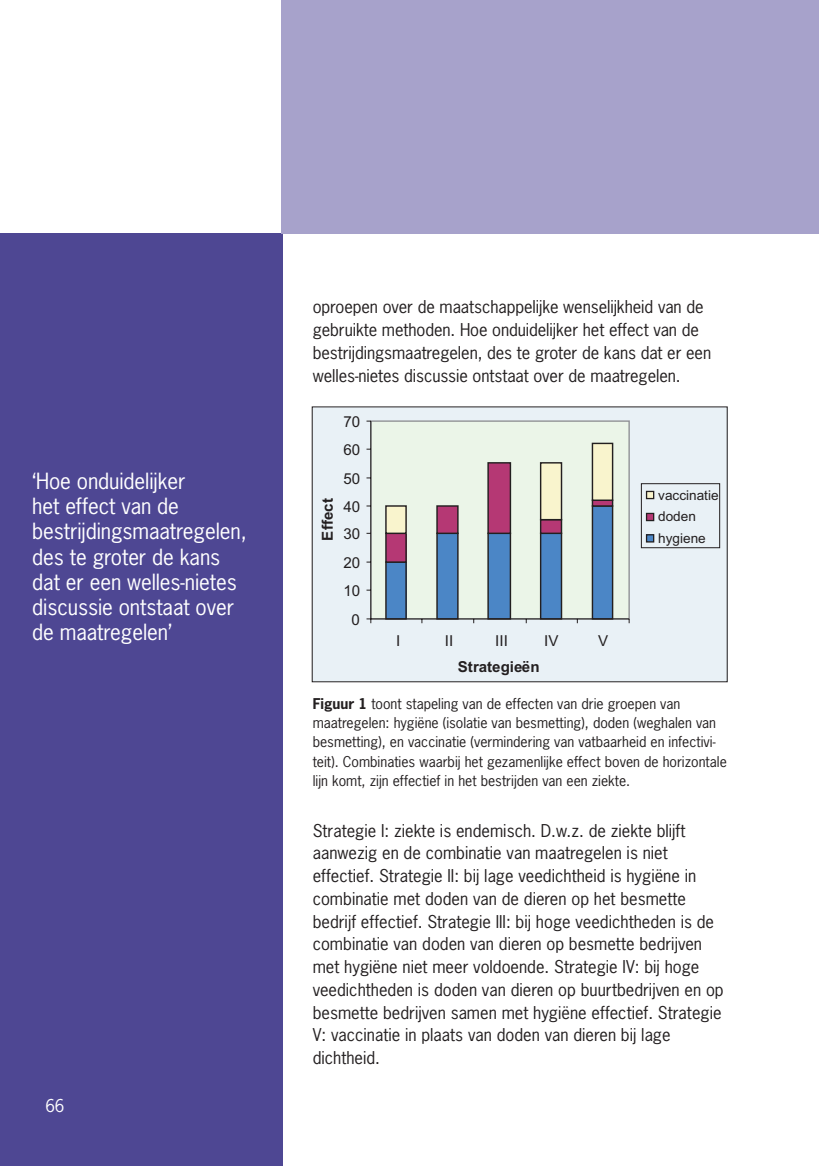
<style>
.page{position:relative;width:819px;height:1166px;background:#fff}
.page>*{position:absolute;margin:0;border:0;box-sizing:border-box;transform-origin:0 0}
.t1{font:21px/25.2px "News Gothic Std";letter-spacing:-.005em;color:#fff}
.t2{font:16.62px/22.8px "News Gothic Std";color:#231f20}
.t3{font:16.62px "News Gothic Std";color:#fff}
.t4{font:15.05px "Arial";color:#231f20}
.t5{font:700 15.05px "Arial";color:#231f20}
.t6{font:14px/19.2px "News Gothic Std";color:#231f20}
.t7{font:13.65px/21.3px "Arial";color:#231f20}
.s1{font-weight:700}
</style>
<div class="page">
<div style="left:0;top:234px;width:283px;height:932px;background:#4e4793"></div>
<div style="left:282px;top:0;width:537px;height:234px;background:#a7a2cb"></div>
<div style="left:312px;top:407px;width:415px;height:275px;background:#e9f1f6"></div>
<div style="left:371px;top:421px;width:258px;height:198px;background:#ebf5e8"></div>
<div style="left:370px;top:420px;width:259px;height:200px;border:1px solid #939598"></div>
<div style="left:386px;top:562px;width:20px;height:57px;background:#4b86c6"></div>
<div style="left:385px;top:561px;width:22px;height:59px;border:1px solid #231f20"></div>
<div style="left:437px;top:533px;width:21px;height:86px;background:#4b86c6"></div>
<div style="left:436px;top:532px;width:22px;height:88px;border:1px solid #231f20"></div>
<div style="left:488px;top:533px;width:22px;height:86px;background:#4b86c6"></div>
<div style="left:487px;top:532px;width:24px;height:88px;border:1px solid #231f20"></div>
<div style="left:540px;top:533px;width:21px;height:86px;background:#4b86c6"></div>
<div style="left:540px;top:532px;width:22px;height:88px;border:1px solid #231f20"></div>
<div style="left:592px;top:506px;width:20px;height:113px;background:#4b86c6"></div>
<div style="left:591px;top:505px;width:22px;height:115px;border:1px solid #231f20"></div>
<div style="left:386px;top:533px;width:20px;height:29px;background:#b53874"></div>
<div style="left:385px;top:532px;width:22px;height:31px;border:1px solid #231f20"></div>
<div style="left:437px;top:506px;width:21px;height:27px;background:#b53874"></div>
<div style="left:436px;top:505px;width:22px;height:29px;border:1px solid #231f20"></div>
<div style="left:488px;top:463px;width:22px;height:70px;background:#b53874"></div>
<div style="left:487px;top:462px;width:24px;height:72px;border:1px solid #231f20"></div>
<div style="left:540px;top:520px;width:21px;height:13px;background:#b53874"></div>
<div style="left:540px;top:519px;width:22px;height:15px;border:1px solid #231f20"></div>
<div style="left:592px;top:500px;width:20px;height:6px;background:#b53874"></div>
<div style="left:591px;top:499px;width:22px;height:8px;border:1px solid #231f20"></div>
<div style="left:386px;top:506px;width:20px;height:27px;background:#f9f4cd"></div>
<div style="left:385px;top:505px;width:22px;height:29px;border:1px solid #231f20"></div>
<div style="left:540px;top:463px;width:21px;height:57px;background:#f9f4cd"></div>
<div style="left:540px;top:462px;width:22px;height:58px;border:1px solid #231f20"></div>
<div style="left:592px;top:443px;width:20px;height:57px;background:#f9f4cd"></div>
<div style="left:591px;top:443px;width:22px;height:58px;border:1px solid #231f20"></div>
<hr style="left:370px;top:421px;width:1px;height:198px;background:#231f20">
<hr style="left:371px;top:618px;width:258px;height:1px;background:#231f20">
<svg style="left:366px;top:618px;width:5px;height:5px"></svg>
<div style="left:641px;top:484px;width:78px;height:64px;border:1px solid #231f20"></div>
<div style="left:646px;top:491px;width:7px;height:7px;background:#f9f4cd"></div>
<div style="left:646px;top:491px;width:8px;height:8px;border:1px solid #231f20"></div>
<div style="left:646px;top:513px;width:7px;height:7px;background:#b53874"></div>
<div style="left:646px;top:513px;width:8px;height:8px;border:1px solid #231f20"></div>
<div style="left:646px;top:535px;width:7px;height:7px;background:#4b86c6"></div>
<div style="left:646px;top:534px;width:8px;height:8px;border:1px solid #231f20"></div>
<p class="t1" style="left:32px;top:468px;width:216px">‘Hoe onduidelijker<br>het effect van de bestrijdingsmaatregelen, des te groter de kans dat er een welles-nietes discussie ontstaat over de maatregelen’</p>
<p class="t3" style="left:45px;top:1095px;width:21px">66</p>
<p class="t2" style="left:313px;top:295px;width:400px">oproepen over de maatschappelijke wenselijkheid van de gebruikte methoden. Hoe onduidelijker het effect van de bestrijdingsmaatregelen, des te groter de kans dat er een welles-nietes discussie ontstaat over de maatregelen.</p>
<p class="t4" style="left:343px;top:416px;width:18px">70</p>
<p class="t4" style="left:343px;top:444px;width:18px">60</p>
<p class="t4" style="left:343px;top:473px;width:18px">50</p>
<p class="t5" style="left:322px;top:540px;width:44px;rotate:-90deg">Effect</p>
<p class="t7" style="left:658px;top:486px;width:62px">vaccinatie doden hygiene</p>
<p class="t4" style="left:343px;top:501px;width:18px">40</p>
<p class="t4" style="left:343px;top:528px;width:18px">30</p>
<p class="t4" style="left:343px;top:557px;width:18px">20</p>
<p class="t4" style="left:343px;top:585px;width:18px">10</p>
<p class="t4" style="left:351px;top:614px;width:10px">0</p>
<p class="t4" style="left:396px;top:635px;width:6px">I</p>
<p class="t4" style="left:445px;top:635px;width:10px">II</p>
<p class="t4" style="left:495px;top:635px;width:14px">III</p>
<p class="t4" style="left:544px;top:635px;width:16px">IV</p>
<p class="t4" style="left:598px;top:635px;width:12px">V</p>
<p class="t5" style="left:458px;top:661px;width:83px">Strategieën</p>
<p class="t6" style="left:313px;top:694px;width:415px"><span class="s1">Figuur 1</span> toont stapeling van de effecten van drie groepen van maatregelen: hygiëne (isolatie van besmetting), doden (weghalen van besmetting), en vaccinatie (vermindering van vatbaarheid en infectivi&shy;teit). Combinaties waarbij het gezamenlijke effect boven de horizontale lijn komt, zijn effectief in het bestrijden van een ziekte.</p>
<p class="t2" style="left:313px;top:819px;width:412px">Strategie I: ziekte is endemisch. D.w.z. de ziekte blijft aanwezig en de combinatie van maatregelen is niet effectief. Strategie II: bij lage veedichtheid is hygiëne in combinatie met doden van de dieren op het besmette bedrijf effectief. Strategie III: bij hoge veedichtheden is de combinatie van doden van dieren op besmette bedrijven met hygiëne niet meer voldoende. Strategie IV: bij hoge veedichtheden is doden van dieren op buurtbedrijven en op besmette bedrijven samen met hygiëne effectief. Strategie V: vaccinatie in plaats van doden van dieren bij lage dichtheid.</p>
</div>
